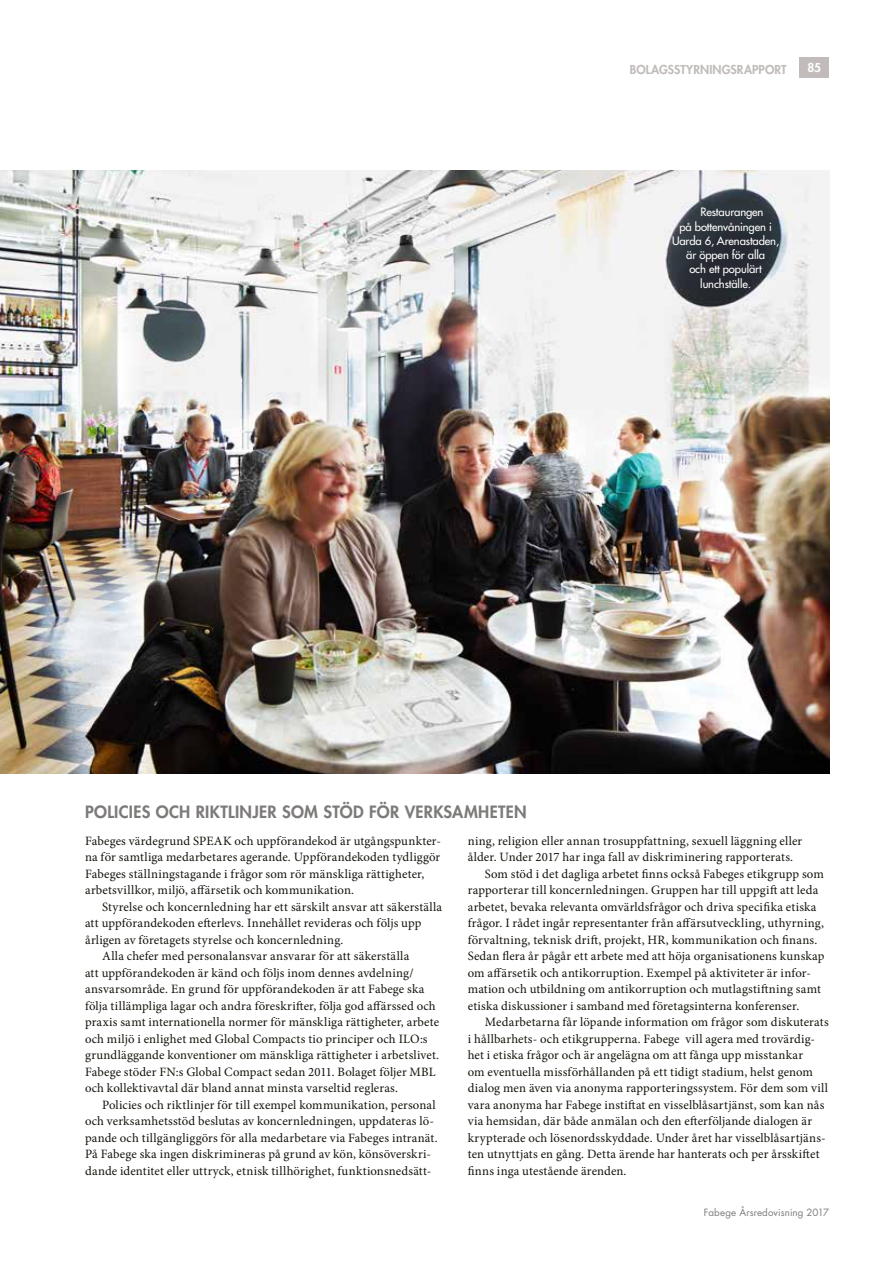
<style>
.page{position:relative;width:893px;height:1263px;background:#fff}
.page>*{position:absolute;margin:0;border:0;box-sizing:border-box;transform-origin:0 0}
.t1{font:800 16.5px "Futura Std";letter-spacing:.015em;color:#7d7b79}
.t2{font:12.75px/16.5px "Minion Pro";letter-spacing:.015em;color:#15130b}
.t3{font:800 12px "Futura Std";letter-spacing:.005em;color:#c1bbba}
.t4{font:800 12px "Futura Std";color:#fff}
.t5{font:500 11.25px "Futura Std";letter-spacing:-.01em;color:#fff}
.t6{font:9.75px "Futura Std";letter-spacing:.01em;color:#7d7b79}
</style>
<div class="page">
<div style="left:799px;top:57px;width:30px;height:20px;background:#c1bbba"></div>
<img style="left:0;top:170px;width:829px;height:604px">
<p class="t3" style="left:630px;top:62px;width:159px">BOLAGSSTYRNINGSRAPPORT</p>
<p class="t4" style="left:807px;top:60px;width:15px">85</p>
<p class="t5" style="left:700px;top:205px;width:65px">Restaurangen</p>
<p class="t5" style="left:679px;top:219px;width:94px">på bottenvåningen i</p>
<p class="t5" style="left:672px;top:234px;width:109px">Uarda 6, Arenastaden,</p>
<p class="t5" style="left:686px;top:248px;width:80px">är öppen för alla</p>
<p class="t5" style="left:689px;top:262px;width:74px">och ett populärt</p>
<p class="t5" style="left:700px;top:276px;width:52px">lunchställe.</p>
<p class="t1" style="left:85px;top:801px;width:443px">POLICIES OCH RIKTLINJER SOM STÖD FÖR VERKSAMHETEN</p>
<p class="t2" style="left:468px;top:832px;width:336px">ning, religion eller annan trosuppfattning, sexuell läggning eller</p>
<p class="t2" style="left:468px;top:849px;width:327px">ålder. Under 2017 har inga fall av diskriminering rapporterats.</p>
<p class="t2" style="left:485px;top:865px;width:341px">Som stöd i det dagliga arbetet finns också Fabeges etikgrupp som</p>
<p class="t2" style="left:468px;top:882px;width:352px">rapporterar till koncernledningen. Gruppen har till uppgift att leda</p>
<p class="t2" style="left:468px;top:898px;width:350px">arbetet, bevaka relevanta omvärldsfrågor och driva specifika etiska</p>
<p class="t2" style="left:468px;top:915px;width:358px">frågor. I rådet ingår representanter från affärsutveckling, uthyrning,</p>
<p class="t2" style="left:468px;top:931px;width:351px">förvaltning, teknisk drift, projekt, HR, kommunikation och finans.</p>
<p class="t2" style="left:468px;top:948px;width:358px">Sedan flera år pågår ett arbete med att höja organisationens kunskap</p>
<p class="t2" style="left:468px;top:964px;width:345px">om affärsetik och antikorruption. Exempel på aktiviteter är infor-</p>
<p class="t2" style="left:468px;top:981px;width:355px">mation och utbildning om antikorruption och mutlagstiftning samt</p>
<p class="t2" style="left:468px;top:997px;width:333px">etiska diskussioner i samband med företagsinterna konferenser.</p>
<p class="t2" style="left:485px;top:1014px;width:345px">Medarbetarna får löpande information om frågor som diskuterats</p>
<p class="t2" style="left:468px;top:1030px;width:349px">i hållbarhets- och etikgrupperna. Fabege vill agera med trovärdig-</p>
<p class="t2" style="left:468px;top:1047px;width:337px">het i etiska frågor och är angelägna om att fånga upp misstankar</p>
<p class="t2" style="left:468px;top:1063px;width:347px">om eventuella missförhållanden på ett tidigt stadium, helst genom</p>
<p class="t2" style="left:468px;top:1080px;width:362px">dialog men även via anonyma rapporteringssystem. För dem som vill</p>
<p class="t2" style="left:468px;top:1096px;width:358px">vara anonyma har Fabege instiftat en visselblåsartjänst, som kan nås</p>
<p class="t2" style="left:468px;top:1113px;width:346px">via hemsidan, där både anmälan och den efterföljande dialogen är</p>
<p class="t2" style="left:468px;top:1129px;width:360px">krypterade och lösenordsskyddade. Under året har visselblåsartjäns-</p>
<p class="t2" style="left:468px;top:1146px;width:353px">ten utnyttjats en gång. Detta ärende har hanterats och per årsskiftet</p>
<p class="t2" style="left:468px;top:1162px;width:160px">finns inga utestående ärenden.</p>
<p class="t2" style="left:85px;top:832px;width:357px">Fabeges värdegrund SPEAK och uppförandekod är utgångspunkter&shy;na för samtliga medarbetares agerande. Uppförandekoden tydliggör Fabeges ställningstagande i frågor som rör mänskliga rättigheter, arbetsvillkor, miljö, affärsetik och kommunikation.</p>
<p class="t2" style="left:102px;top:898px;width:342px">Styrelse och koncernledning har ett särskilt ansvar att säkerställa</p>
<p class="t2" style="left:85px;top:915px;width:338px">att uppförandekoden efterlevs. Innehållet revideras och följs upp</p>
<p class="t2" style="left:85px;top:931px;width:260px">årligen av företagets styrelse och koncernledning.</p>
<p class="t2" style="left:102px;top:948px;width:309px">Alla chefer med personalansvar ansvarar för att säkerställa</p>
<p class="t2" style="left:85px;top:964px;width:330px">att uppförandekoden är känd och följs inom dennes avdelning/</p>
<p class="t2" style="left:85px;top:981px;width:341px">ansvarsområde. En grund för uppförandekoden är att Fabege ska</p>
<p class="t2" style="left:85px;top:997px;width:352px">följa tillämpliga lagar och andra föreskrifter, följa god affärssed och</p>
<p class="t2" style="left:85px;top:1014px;width:356px">praxis samt internationella normer för mänskliga rättigheter, arbete</p>
<p class="t2" style="left:85px;top:1030px;width:344px">och miljö i enlighet med Global Compacts tio principer och ILO:s</p>
<p class="t2" style="left:85px;top:1047px;width:356px">grundläggande konventioner om mänskliga rättigheter i arbetslivet.</p>
<p class="t2" style="left:85px;top:1063px;width:352px">Fabege stöder FN:s Global Compact sedan 2011. Bolaget följer MBL</p>
<p class="t2" style="left:85px;top:1080px;width:315px">och kollektivavtal där bland annat minsta varseltid regleras.</p>
<p class="t2" style="left:102px;top:1096px;width:335px">Policies och riktlinjer för till exempel kommunikation, personal</p>
<p class="t2" style="left:85px;top:1113px;width:350px">och verksamhetsstöd beslutas av koncernledningen, uppdateras lö-</p>
<p class="t2" style="left:85px;top:1129px;width:354px">pande och tillgängliggörs för alla medarbetare via Fabeges intranät.</p>
<p class="t2" style="left:85px;top:1146px;width:348px">På Fabege ska ingen diskrimineras på grund av kön, könsöverskri-</p>
<p class="t2" style="left:85px;top:1162px;width:348px">dande identitet eller uttryck, etnisk tillhörighet, funktionsnedsätt-</p>
<p class="t6" style="left:704px;top:1206px;width:127px">Fabege Årsredovisning 2017</p>
</div>
